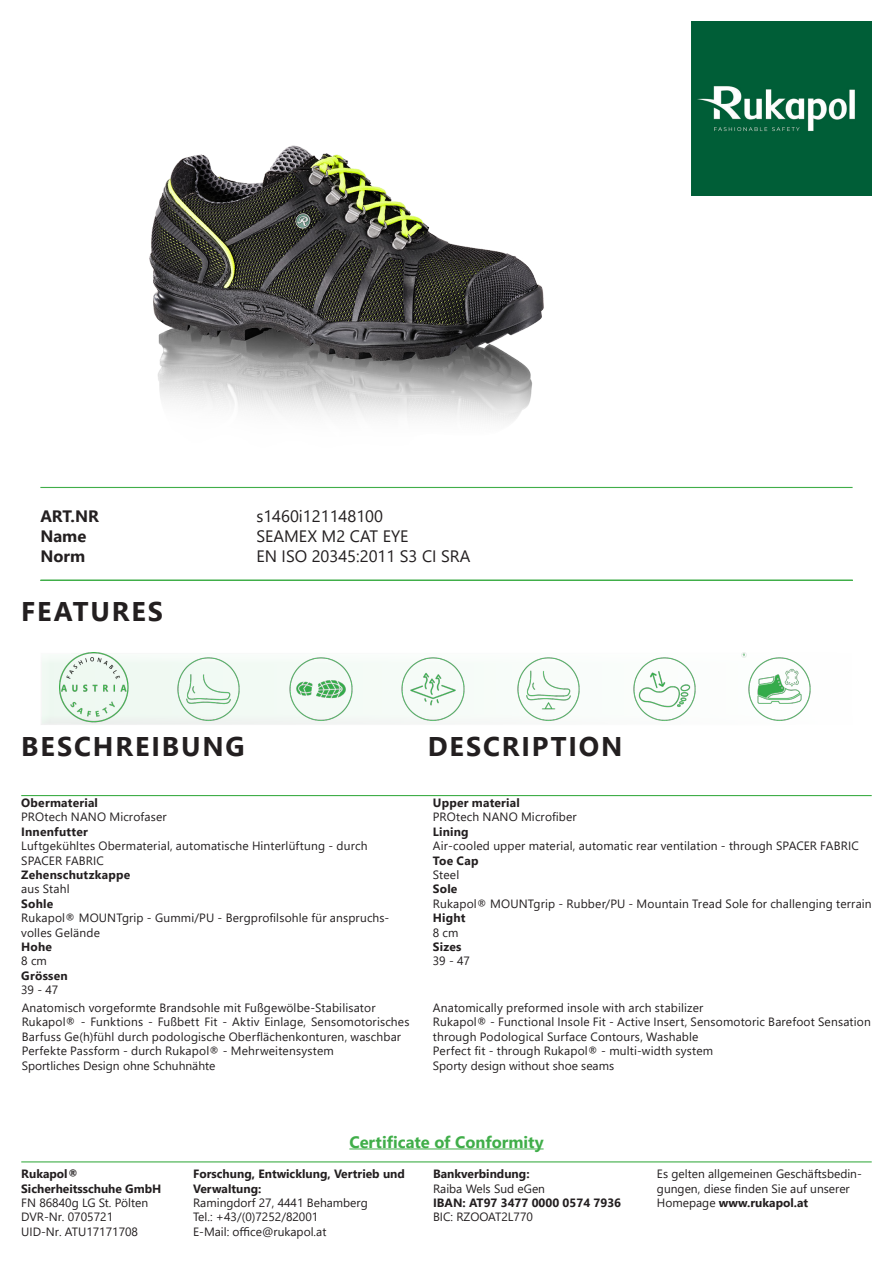
<style>
.page{position:relative;width:893px;height:1263px;background:#fff}
.page>*{position:absolute;margin:0;border:0;box-sizing:border-box;transform-origin:0 0}
.t1{font:700 27px "Segoe UI";letter-spacing:.07em;color:#231f20}
.t2{font:16.5px "Segoe UI";color:#231f20}
.t3{font:700 16.5px "Segoe UI";color:#40ae49}
.t4{font:700 16.5px "Segoe UI";color:#231f20}
.t5{font:12px/14.4px "Segoe UI";letter-spacing:.01em;color:#231f20}
.t6{font:700 12px/14.4px "Segoe UI";color:#231f20}
.t7{font:700 12px "Segoe UI";letter-spacing:.02em;color:#231f20}
.s1{font-weight:700}
</style>
<div class="page">
<hr style="left:40px;top:487px;width:813px;height:1px;background:#40ae49">
<img style="left:691px;top:21px;width:181px;height:175px">
<div style="left:39px;top:653px;width:815px;height:73px;background:#f7fcf9"></div>
<img style="left:59px;top:653px;width:71px;height:72px">
<img style="left:173px;top:657px;width:67px;height:67px">
<img style="left:289px;top:657px;width:64px;height:64px">
<img style="left:401px;top:657px;width:64px;height:64px">
<img style="left:517px;top:657px;width:63px;height:64px">
<img style="left:633px;top:657px;width:63px;height:64px">
<hr style="left:41px;top:580px;width:812px;height:1px;background:#40ae49">
<img style="left:746px;top:654px;width:65px;height:67px">
<hr style="left:21px;top:795px;width:851px;height:1px;background:#40ae49">
<hr style="left:21px;top:1161px;width:851px;height:1px;background:#40ae49">
<hr style="left:349px;top:1148px;width:195px;height:1px;background:#40ae49">
<svg style="left:741px;top:653px;width:5px;height:5px"></svg>
<img style="left:119px;top:145px;width:460px;height:342px">
<p class="t4" style="left:40px;top:501px;width:60px">ART.NR</p>
<p class="t2" style="left:256px;top:501px;width:128px">s1460i121148100</p>
<p class="t4" style="left:40px;top:521px;width:47px">Name</p>
<p class="t2" style="left:256px;top:521px;width:154px">SEAMEX M2 CAT EYE</p>
<p class="t4" style="left:40px;top:540px;width:46px">Norm</p>
<p class="t2" style="left:256px;top:540px;width:216px">EN ISO 20345:2011 S3 CI SRA</p>
<p class="t1" style="left:21px;top:585px;width:143px">FEATURES</p>
<p class="t1" style="left:21px;top:721px;width:225px">BESCHREIBUNG</p>
<p class="t1" style="left:428px;top:721px;width:196px">DESCRIPTION</p>
<p class="t6" style="left:21px;top:794px;width:78px">Obermaterial</p>
<p class="t5" style="left:21px;top:809px;width:147px">PROtech NANO Microfaser</p>
<p class="t7" style="left:21px;top:820px;width:68px">Innenfutter</p>
<p class="t5" style="left:21px;top:838px;width:348px">Luftgekühltes Obermaterial, automatische Hinterlüftung - durch</p>
<p class="t5" style="left:21px;top:852px;width:84px">SPACER FABRIC</p>
<p class="t7" style="left:21px;top:863px;width:110px">Zehenschutzkappe</p>
<p class="t5" style="left:21px;top:881px;width:50px">aus Stahl</p>
<p class="t6" style="left:21px;top:895px;width:33px">Sohle</p>
<p class="t5" style="left:21px;top:910px;width:370px">Rukapol® MOUNTgrip - Gummi/PU - Bergprofilsohle für anspruchs&shy;volles Gelände</p>
<p class="t6" style="left:21px;top:938px;width:32px">Hohe</p>
<p class="t5" style="left:21px;top:953px;width:27px">8 cm</p>
<p class="t7" style="left:21px;top:964px;width:48px">Grössen</p>
<p class="t5" style="left:21px;top:982px;width:38px">39 - 47</p>
<p class="t5" style="left:22px;top:999px;width:355px">Anatomisch vorgeformte Brandsohle mit Fußgewölbe-Stabilisator</p>
<p class="t5" style="left:22px;top:1014px;width:389px">Rukapol® - Funktions - Fußbett Fit - Aktiv Einlage, Sensomotorisches<br>Barfuss Ge(h)fühl durch podologische Oberflächenkonturen, waschbar</p>
<p class="t5" style="left:22px;top:1043px;width:314px">Perfekte Passform - durch Rukapol® - Mehrweitensystem</p>
<p class="t5" style="left:22px;top:1057px;width:195px">Sportliches Design ohne Schuhnähte</p>
<p class="t6" style="left:433px;top:794px;width:89px">Upper material</p>
<p class="t5" style="left:433px;top:809px;width:145px">PROtech NANO Microfiber</p>
<p class="t6" style="left:433px;top:823px;width:37px">Lining</p>
<p class="t5" style="left:433px;top:838px;width:427px">Air-cooled upper material, automatic rear ventilation - through SPACER FABRIC</p>
<p class="t6" style="left:433px;top:852px;width:47px">Toe Cap</p>
<p class="t5" style="left:433px;top:866px;width:28px">Steel</p>
<p class="t6" style="left:433px;top:881px;width:26px">Sole</p>
<p class="t5" style="left:433px;top:895px;width:440px">Rukapol® MOUNTgrip - Rubber/PU - Mountain Tread Sole for challenging terrain</p>
<p class="t6" style="left:433px;top:910px;width:34px">Hight</p>
<p class="t5" style="left:433px;top:924px;width:27px">8 cm</p>
<p class="t6" style="left:433px;top:938px;width:30px">Sizes</p>
<p class="t5" style="left:433px;top:953px;width:38px">39 - 47</p>
<p class="t5" style="left:433px;top:999px;width:272px">Anatomically preformed insole with arch stabilizer</p>
<p class="t5" style="left:433px;top:1014px;width:439px">Rukapol® - Functional Insole Fit - Active Insert, Sensomotoric Barefoot Sensation through Podological Surface Contours, Washable</p>
<p class="t5" style="left:433px;top:1043px;width:282px">Perfect fit - through Rukapol® - multi-width system</p>
<p class="t5" style="left:433px;top:1057px;width:183px">Sporty design without shoe seams</p>
<p class="t6" style="left:21px;top:1166px;width:58px">Rukapol®</p>
<p class="t6" style="left:21px;top:1180px;width:142px">Sicherheitsschuhe GmbH</p>
<p class="t5" style="left:21px;top:1194px;width:128px">FN 86840g LG St. Pölten</p>
<p class="t5" style="left:21px;top:1209px;width:118px">DVR-Nr. 0705721<br>UID-Nr. ATU17171708</p>
<p class="t3" style="left:349px;top:1126px;width:196px">Certificate of Conformity</p>
<p class="t6" style="left:193px;top:1166px;width:213px">Forschung, Entwicklung, Vertrieb und<br>Verwaltung:</p>
<p class="t5" style="left:193px;top:1194px;width:176px">Ramingdorf 27, 4441 Behamberg</p>
<p class="t5" style="left:193px;top:1209px;width:127px">Tel.: +43/(0)7252/82001</p>
<p class="t5" style="left:193px;top:1223px;width:135px">E-Mail: office@rukapol.at</p>
<p class="t6" style="left:433px;top:1166px;width:98px">Bankverbindung:</p>
<p class="t5" style="left:433px;top:1180px;width:114px">Raiba Wels Sud eGen</p>
<p class="t6" style="left:433px;top:1194px;width:190px">IBAN: AT97 3477 0000 0574 7936</p>
<p class="t5" style="left:433px;top:1209px;width:101px">BIC: RZOOAT2L770</p>
<p class="t5" style="left:657px;top:1166px;width:206px">Es gelten allgemeinen Geschäftsbedin&shy;gungen, diese finden Sie auf unserer<br>Homepage <span class="s1">www.rukapol.at</span></p>
</div>
